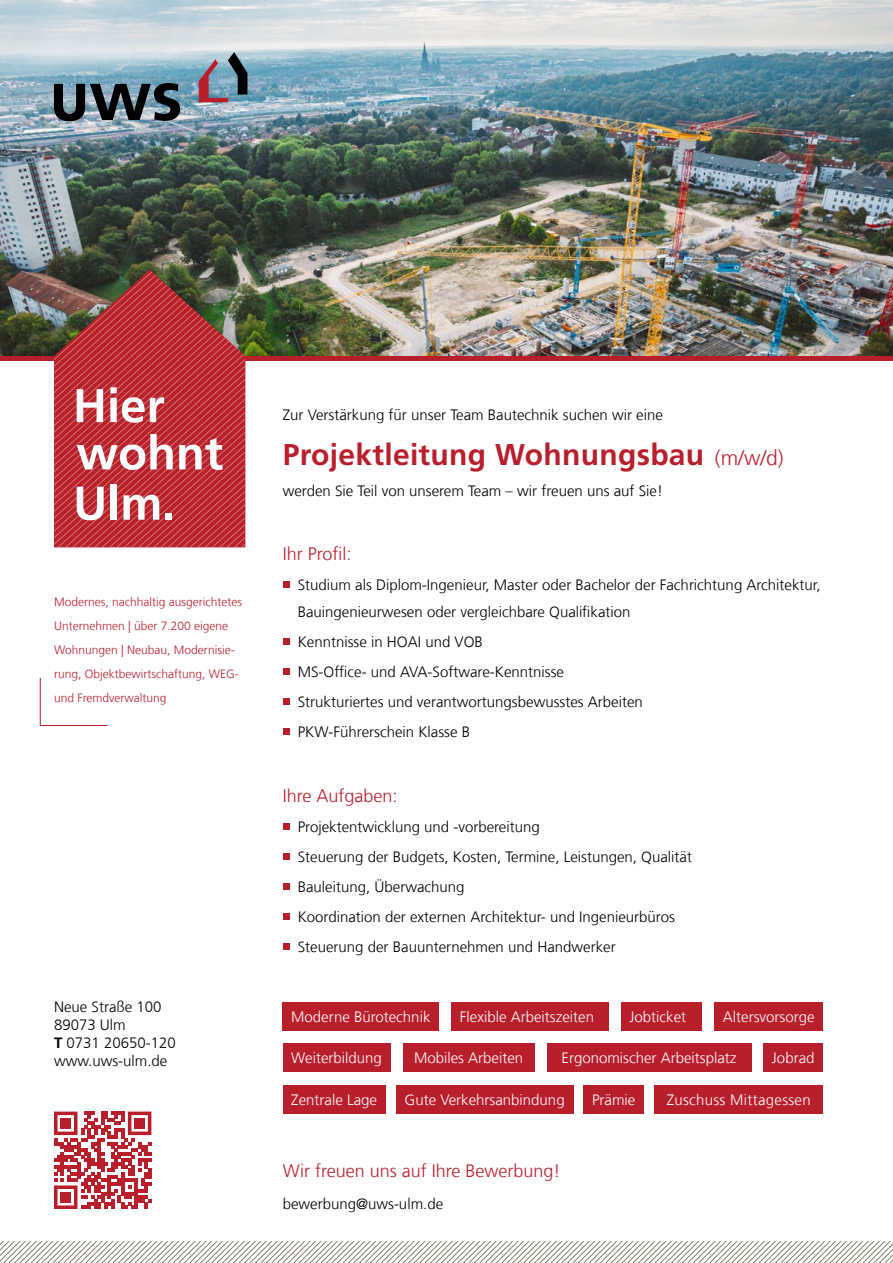
<style>
.page{position:relative;width:893px;height:1263px;background:#fff}
.page>*{position:absolute;margin:0;border:0;box-sizing:border-box;transform-origin:0 0}
.t1{font:700 30px "Frutiger LT Com";letter-spacing:.01em;color:#b91e2b}
.t2{font:300 18px "Frutiger LT Com";color:#b91e2b}
.t3{font:300 15px/30px "Frutiger LT Com";color:#000}
.t4{font:300 15px "Frutiger LT Com";color:#fff}
.t5{font:300 15px "Frutiger LT Com";letter-spacing:.02em;color:#fff}
.t6{font:300 12px/24px "Frutiger LT Com";color:#b91e2b}
.s1{font-weight:300;font-size:21px}
.s2{font-weight:700}
</style>
<div class="page">
<svg style="left:54px;top:1111px;width:97px;height:98px"></svg>
<div style="left:61px;top:1118px;width:10px;height:10px;background:#b91e2b"></div>
<div style="left:135px;top:1118px;width:10px;height:10px;background:#b91e2b"></div>
<div style="left:61px;top:1192px;width:10px;height:10px;background:#b91e2b"></div>
<svg style="left:0;top:1242px;width:893px;height:21px"></svg>
<div style="left:283px;top:1002px;width:156px;height:28px;background:#b91e2b"></div>
<div style="left:451px;top:1002px;width:158px;height:28px;background:#b91e2b"></div>
<div style="left:621px;top:1002px;width:81px;height:28px;background:#b91e2b"></div>
<div style="left:763px;top:1044px;width:60px;height:28px;background:#b91e2b"></div>
<div style="left:584px;top:1085px;width:60px;height:28px;background:#b91e2b"></div>
<div style="left:714px;top:1002px;width:109px;height:28px;background:#b91e2b"></div>
<div style="left:654px;top:1085px;width:169px;height:28px;background:#b91e2b"></div>
<div style="left:396px;top:1085px;width:177px;height:28px;background:#b91e2b"></div>
<div style="left:547px;top:1044px;width:204px;height:28px;background:#b91e2b"></div>
<div style="left:283px;top:1044px;width:107px;height:28px;background:#b91e2b"></div>
<div style="left:283px;top:1085px;width:103px;height:28px;background:#b91e2b"></div>
<div style="left:403px;top:1044px;width:132px;height:28px;background:#b91e2b"></div>
<img style="left:0;top:0;width:893px;height:356px">
<div style="left:0;top:356px;width:893px;height:5px;background:#b91e2b"></div>
<svg style="left:54px;top:271px;width:191px;height:276px;background:#b3484b"></svg>
<div style="left:166px;top:513px;width:6px;height:7px;background:#fff"></div>
<svg style="left:54px;top:83px;width:126px;height:38px;background:#46545d"></svg>
<svg style="left:199px;top:52px;width:49px;height:50px;background:#797c8b"></svg>
<svg style="left:40px;top:677px;width:68px;height:49px"></svg>
<svg style="left:283px;top:823px;width:6px;height:6px"></svg>
<svg style="left:283px;top:853px;width:6px;height:6px"></svg>
<svg style="left:283px;top:883px;width:6px;height:6px"></svg>
<svg style="left:283px;top:913px;width:6px;height:6px"></svg>
<svg style="left:283px;top:943px;width:6px;height:6px"></svg>
<svg style="left:283px;top:582px;width:6px;height:6px"></svg>
<svg style="left:283px;top:639px;width:6px;height:6px"></svg>
<svg style="left:283px;top:669px;width:6px;height:6px"></svg>
<svg style="left:283px;top:699px;width:6px;height:6px"></svg>
<svg style="left:283px;top:729px;width:6px;height:6px"></svg>
<p class="t3" style="left:283px;top:400px;width:382px">Zur Verstärkung für unser Team Bautechnik suchen wir eine</p>
<h1 class="t1" style="left:283px;top:437px;width:502px">Projektleitung Wohnungsbau <span class="s1">(m/w/d)</span></h1>
<p class="t6" style="left:54px;top:590px;width:190px">Modernes, nachhaltig ausgerichtetes<br>Unternehmen | über 7.200 eigene<br>Wohnungen | Neubau, Modernisie&shy;rung, Objektbewirtschaftung, WEG&shy;und Fremdverwaltung</p>
<p class="t3" style="left:283px;top:476px;width:382px">werden Sie Teil von unserem Team – wir freuen uns auf Sie!</p>
<p class="t2" style="left:283px;top:544px;width:70px">Ihr Profil:</p>
<p class="t3" style="left:298px;top:572px;width:524px;line-height:27px">Studium als Diplom-Ingenieur, Master oder Bachelor der Fachrichtung Architektur,<br>Bauingenieurwesen oder vergleichbare Qualifikation</p>
<p class="t3" style="left:298px;top:627px;width:347px">Kenntnisse in HOAI und VOB<br>MS-Office- und AVA-Software-Kenntnisse Strukturiertes und verantwortungsbewusstes Arbeiten PKW-Führerschein Klasse B</p>
<p class="t2" style="left:283px;top:785px;width:116px">Ihre Aufgaben:</p>
<p class="t3" style="left:298px;top:811px;width:396px">Projektentwicklung und -vorbereitung<br>Steuerung der Budgets, Kosten, Termine, Leistungen, Qualität Bauleitung, Überwachung<br>Koordination der externen Architektur- und Ingenieurbü ros Steuerung der Bauunternehmen und Handwerker</p>
<p class="t3" style="left:54px;top:998px;width:123px;line-height:18px">Neue Straße 100<br>89073 Ulm<br><span class="s2">T</span> 0731 20650-120 www.uws-ulm.de</p>
<p class="t4" style="left:291px;top:1008px;width:141px">Moderne Bürotechnik</p>
<p class="t4" style="left:460px;top:1008px;width:136px">Flexible Arbeitszeiten</p>
<p class="t4" style="left:630px;top:1008px;width:58px">Jobticket</p>
<p class="t4" style="left:723px;top:1008px;width:93px">Altersvorsorge</p>
<p class="t4" style="left:291px;top:1049px;width:92px">Weiterbildung</p>
<p class="t4" style="left:561px;top:1049px;width:177px">Ergonomischer Arbeitsplatz</p>
<p class="t4" style="left:291px;top:1091px;width:87px">Zentrale Lage</p>
<p class="t4" style="left:414px;top:1049px;width:111px">Mobiles Arbeiten</p>
<p class="t4" style="left:772px;top:1049px;width:44px">Jobrad</p>
<p class="t4" style="left:405px;top:1091px;width:162px">Gute Verkehrsanbindung</p>
<p class="t5" style="left:667px;top:1091px;width:146px">Zuschuss Mittagessen</p>
<p class="t4" style="left:592px;top:1091px;width:45px">Prämie</p>
<p class="t2" style="left:283px;top:1161px;width:279px">Wir freuen uns auf Ihre Bewerbung!</p>
<p class="t3" style="left:283px;top:1189px;width:162px">bewerbung@uws-ulm.de</p>
</div>
